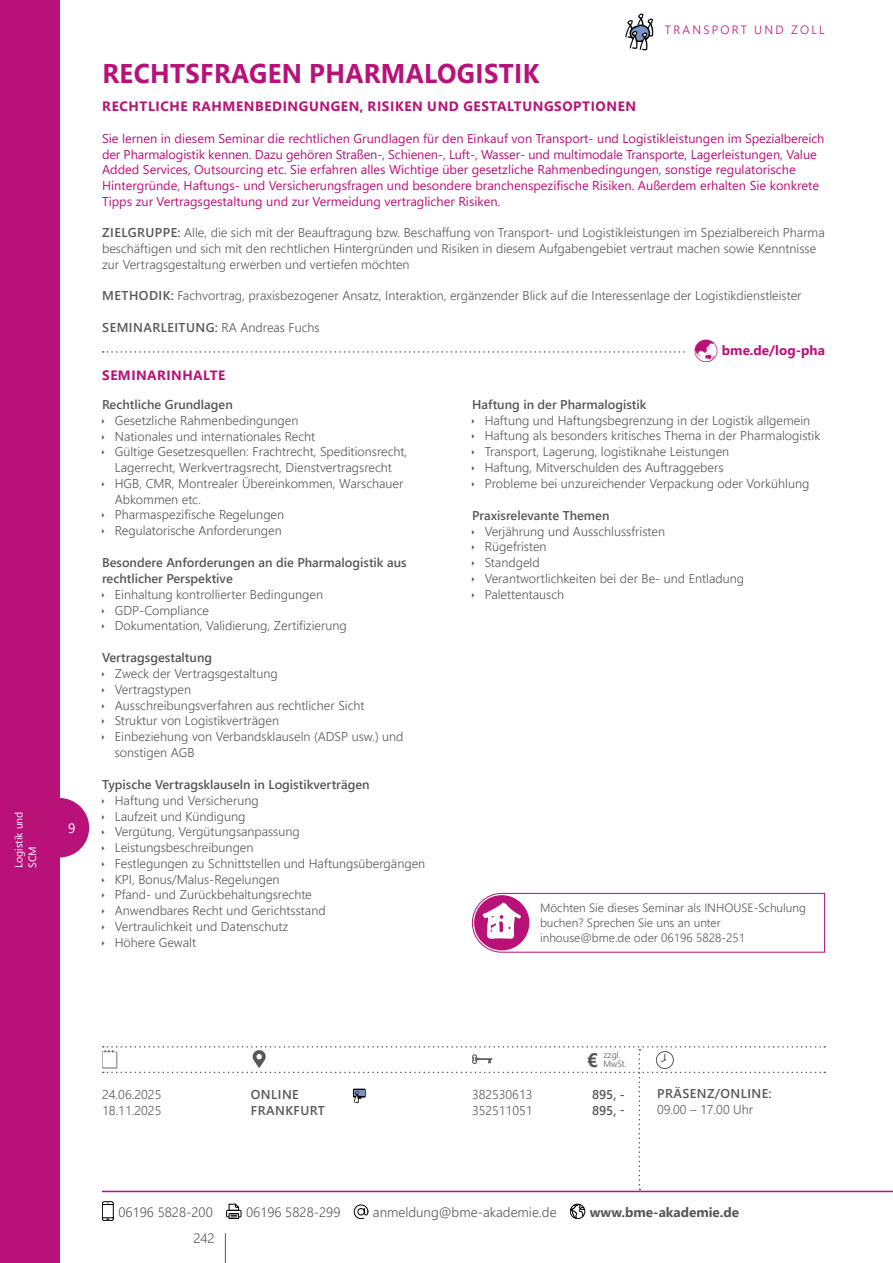
<style>
.page{position:relative;width:893px;height:1263px;background:#fff}
.page>*{position:absolute;margin:0;border:0;box-sizing:border-box;transform-origin:0 0}
.t1{font:700 27px "Segoe UI";letter-spacing:.015em;color:#b81278;scale:.95 1}
.t2{font:700 19.5px "Segoe UI";color:#575756}
.t3{font:700 13.5px "Segoe UI";letter-spacing:.045em;color:#b81278}
.t4{font:300 13.5px "Segoe UI";color:#575756}
.t5{font:700 13.5px "Segoe UI";color:#575756}
.t6{font:700 13.5px "Segoe UI";color:#b81278}
.t7{font:13.5px "Segoe UI";color:#fff}
.t8{font:300 12.75px/15.8px "Segoe UI";color:#575756}
.t9{font:12.75px/15.8px "Segoe UI";color:#b81278}
.t10{font:600 12.75px/15.8px "Segoe UI";color:#575756}
.t11{font:600 12.75px "Segoe UI";letter-spacing:.035em;color:#575756}
.t12{font:300 12px/15px "Segoe UI";color:#575756}
.t13{font:300 12px "Segoe UI";letter-spacing:.185em;color:#b81278}
.t14{font:10.5px/13.5px "Segoe UI";color:#fff}
.t15{font:300 9px/9px "Segoe UI";color:#575756}
.s1{font-weight:600}
.s2{font-weight:300}
</style>
<div class="page">
<div style="left:30px;top:798px;width:59px;height:59px;background:#b81278;border-radius:50%"></div>
<div style="left:0;top:0;width:60px;height:1263px;background:#b81278"></div>
<hr style="left:102px;top:1191px;width:791px;height:1px;background:#b81278">
<hr style="left:225px;top:1233px;width:1px;height:30px;background:#575756">
<svg style="left:102px;top:1201px;width:12px;height:20px"></svg>
<div style="left:226px;top:1210px;width:15px;height:7px;border:1px solid #000"></div>
<svg style="left:229px;top:1204px;width:10px;height:15px"></svg>
<svg style="left:354px;top:1205px;width:14px;height:14px"></svg>
<svg style="left:570px;top:1204px;width:15px;height:15px"></svg>
<div style="left:570px;top:1204px;width:15px;height:15px;border:1px solid #000;border-radius:50%"></div>
<svg style="left:625px;top:13px;width:28px;height:37px"></svg>
<svg style="left:102px;top:1046px;width:723px;height:144px"></svg>
<svg style="left:472px;top:893px;width:353px;height:60px"></svg>
<svg style="left:103px;top:351px;width:582px;height:2px"></svg>
<p class="t14" style="left:11px;top:868px;width:58px;rotate:-90deg">Logistik und<br>SCM</p>
<p class="t7" style="left:68px;top:816px;width:9px">9</p>
<p class="t13" style="left:665px;top:19px;width:161px">TRANSPORT UND ZOLL</p>
<h1 class="t1" style="left:102px;top:48px;width:461px">RECHTSFRAGEN PHARMALOGISTIK</h1>
<p class="t3" style="left:102px;top:94px;width:535px">RECHTLICHE RAHMENBEDINGUNGEN, RISIKEN UND GESTALTUNGSOPTIONEN</p>
<p class="t9" style="left:102px;top:129px;width:724px">Sie lernen in diesem Seminar die rechtlichen Grundlagen für den Einkauf von Transport- und Logistikleistungen im Spezialbereich der Pharmalogistik kennen. Dazu gehören Straßen-, Schienen-, Luft-, Wasser- und multimodale Transporte, Lagerleistungen, Value Added Services, Outsourcing etc. Sie erfahren alles Wichtige über gesetzliche Rahmenbedingungen, sonstige regulatorische Hintergründe, Haftungs- und Versicherungsfragen und besondere branchenspezifische Risiken. Außerdem erhalten Sie konkrete Tipps zur Vertragsgestaltung und zur Vermeidung vertraglicher Risiken.</p>
<p class="t8" style="left:102px;top:224px;width:724px"><span class="s1">ZIELGRUPPE:</span> Alle, die sich mit der Beauftragung bzw. Beschaffung von Transport- und Logistikleistungen im Spezialbereich Pharma beschäftigen und sich mit den rechtlichen Hintergründen und Risiken in diesem Aufgabengebiet vertraut machen sowie Kenntnisse zur Vertragsgestaltung erwerben und vertiefen möchten</p>
<p class="t8" style="left:102px;top:287px;width:701px"><span class="s1">METHODIK:</span> Fachvortrag, praxisbezogener Ansatz, Interaktion, ergänzender Blick auf die Interessenlage der Logistikdienstleister</p>
<p class="t11" style="left:102px;top:315px;width:219px">SEMINARLEITUNG: <span class="s2">RA Andreas Fuchs</span></p>
<p class="t6" style="left:722px;top:338px;width:104px">bme.de/log-pha</p>
<p class="t3" style="left:102px;top:362px;width:124px">SEMINARINHALTE</p>
<p class="t10" style="left:102px;top:396px;width:132px">Rechtliche Grundlagen</p>
<p class="t8" style="left:115px;top:411px;width:294px">Gesetzliche Rahmenbedingungen<br>Nationales und internationales Recht<br>Gültige Gesetzesquellen: Frachtrecht, Speditionsrecht, Lagerrecht, Werkvertragsrecht, Dienstvertragsrecht HGB, CMR, Montrealer Übereinkommen, Warschauer Abkommen etc.<br>Pharmaspezifische Regelungen<br>Regulatorische Anforderungen</p>
<p class="t10" style="left:102px;top:554px;width:306px">Besondere Anforderungen an die Pharmalogistik aus rechtlicher Perspektive</p>
<p class="t8" style="left:115px;top:585px;width:233px">Einhaltung kontrollierter Bedingungen<br>GDP-Compliance<br>Dokumentation, Validierung, Zertifizierung</p>
<p class="t10" style="left:102px;top:649px;width:112px">Vertragsgestaltung</p>
<p class="t8" style="left:115px;top:665px;width:290px">Zweck der Vertragsgestaltung<br>Vertragstypen<br>Ausschreibungsverfahren aus rechtlicher Sicht<br>Struktur von Logistikverträgen<br>Einbeziehung von Verbandsklauseln (ADSP usw.) und sonstigen AGB</p>
<p class="t10" style="left:102px;top:776px;width:269px">Typische Vertragsklauseln in Logistikverträgen</p>
<p class="t8" style="left:115px;top:791px;width:312px">Haftung und Versicherung<br>Laufzeit und Kündigung<br>Vergütung, Vergütungsanpassung<br>Leistungsbeschreibungen<br>Festlegungen zu Schnittstellen und Haftungsübergängen<br>KPI, Bonus/Malus-Regelungen<br>Pfand- und Zurückbehaltungsrechte<br>Anwendbares Recht und Gerichtsstand<br>Vertraulichkeit und Datenschutz<br>Höhere Gewalt</p>
<p class="t10" style="left:472px;top:395px;width:176px">Haftung in der Pharmalogistik</p>
<p class="t8" style="left:485px;top:411px;width:337px">Haftung und Haftungsbegrenzung in der Logistik allgemein Haftung als besonders kritisches Thema in der Pharmalogistik Transport, Lagerung, logistiknahe Leistungen<br>Haftung, Mitverschulden des Auftraggebers<br>Probleme bei unzureichender Verpackung oder Vorkühlung</p>
<p class="t10" style="left:472px;top:506px;width:139px">Praxisrelevante Themen</p>
<p class="t8" style="left:485px;top:522px;width:261px">Verjährung und Ausschlussfristen<br>Rügefristen<br>Standgeld<br>Verantwortlichkeiten bei der Be- und Entladung<br>Palettentausch</p>
<p class="t12" style="left:540px;top:899px;width:267px">Möchten Sie dieses Seminar als INHOUSE-Schulung buchen? Sprechen Sie uns an unter inhouse@bme.de oder 06196 5828-251</p>
<h2 class="t2" style="left:587px;top:1042px;width:13px">€</h2>
<p class="t15" style="left:603px;top:1050px;width:25px">zzgl.<br>MwSt.</p>
<p class="t8" style="left:102px;top:1085px;width:61px">24.06.2025</p>
<p class="t10" style="left:251px;top:1086px;width:49px">ONLINE</p>
<p class="t8" style="left:472px;top:1085px;width:62px">382530613</p>
<p class="t10" style="left:592px;top:1086px;width:34px">895, -</p>
<p class="t8" style="left:102px;top:1101px;width:61px">18.11.2025</p>
<p class="t11" style="left:251px;top:1098px;width:76px">FRANKFURT</p>
<p class="t8" style="left:472px;top:1101px;width:62px">352511051</p>
<p class="t10" style="left:592px;top:1101px;width:34px">895, -</p>
<p class="t11" style="left:657px;top:1081px;width:116px">PRÄSENZ/ONLINE:</p>
<p class="t8" style="left:657px;top:1100px;width:98px">09.00 – 17.00 Uhr</p>
<p class="t4" style="left:118px;top:1199px;width:96px">06196 5828-200</p>
<p class="t4" style="left:246px;top:1199px;width:96px">06196 5828-299</p>
<p class="t4" style="left:373px;top:1199px;width:185px">anmeldung@bme-akademie.de</p>
<p class="t5" style="left:590px;top:1199px;width:151px">www.bme-akademie.de</p>
<p class="t4" style="left:193px;top:1225px;width:23px">242</p>
</div>
